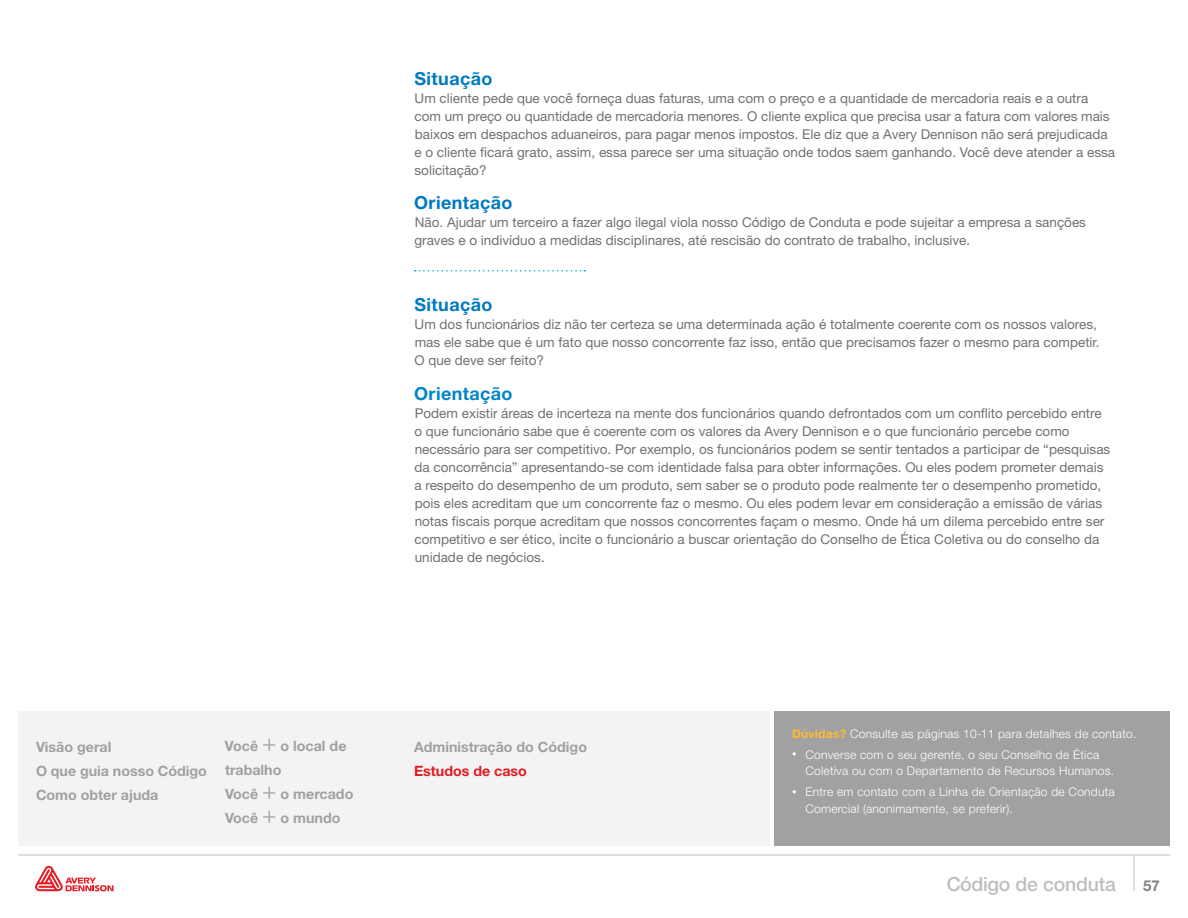
<style>
.page{position:relative;width:1188px;height:918px;background:#fff}
.page>*{position:absolute;margin:0;border:0;box-sizing:border-box;transform-origin:0 0}
.t1{font:500 19.5px "Helvetica Neue LT Std";letter-spacing:-.01em;color:#bcbec0}
.Q_A_subhead{font:700 18px "Helvetica Neue LT Std";letter-spacing:.02em;color:#0079c1}
.Q_A_subhead-2{font:700 18px "Helvetica Neue LT Std";letter-spacing:.02em;color:#0085c8}
.t2{font:700 15px "Helvetica Neue LT Std";color:#808285}
.t3{font:700 14.25px/24px "Helvetica Neue LT Std";color:#a1a1a4}
.t4{font:700 14.25px "Helvetica Neue LT Std";color:#e31b23}
.Q_A_answer{font:13.5px/18px "Helvetica Neue LT Std";color:#717073}
.t5{font:300 12px/16.5px "Helvetica Neue LT Std";letter-spacing:.02em;color:#fff}
.s1{font-weight:300;font-size:24px}
.s2{font-weight:700;color:#fdbb30}
.s3{font-size:9px}
</style>
<div class="page">
<hr style="left:1134px;top:855px;width:1px;height:36px;background:#bcbec0">
<hr style="left:18px;top:855px;width:1152px;height:1px;background:#bcbec0">
<div style="left:774px;top:711px;width:396px;height:135px;background:#a1a1a4"></div>
<div style="left:18px;top:711px;width:752px;height:135px;background:#f3f3f3"></div>
<svg style="left:35px;top:866px;width:78px;height:25px"></svg>
<svg style="left:415px;top:270px;width:170px;height:2px"></svg>
<p class="Q_A_subhead" style="left:415px;top:67px;width:79px">Situação</p>
<p class="Q_A_answer" style="left:414px;top:89px;width:702px">Um cliente pede que você forneça duas faturas, uma com o preço e a quantidade de mercadoria reais e a outra com um preço ou quantidade de mercadoria menores. O cliente explica que precisa usar a fatura com valores mais baixos em despachos aduaneiros, para pagar menos impostos. Ele diz que a Avery Dennison não será prejudicada e o cliente ficará grato, assim, essa parece ser uma situação onde todos saem ganhando. Você deve atender a essa solicitação?</p>
<p class="Q_A_subhead" style="left:414px;top:192px;width:100px">Orientação</p>
<p class="Q_A_answer" style="left:414px;top:213px;width:673px">Não. Ajudar um terceiro a fazer algo ilegal viola nosso Código de Conduta e pode sujeitar a empresa a sanções graves e o indivíduo a medidas disciplinares, até rescisão do contrato de trabalho, inclusive.</p>
<p class="Q_A_subhead" style="left:415px;top:294px;width:79px">Situação</p>
<p class="Q_A_answer" style="left:414px;top:315px;width:687px">Um dos funcionários diz não ter certeza se uma determinada ação é totalmente coerente com os nossos valores, mas ele sabe que é um fato que nosso concorrente faz isso, então que precisamos fazer o mesmo para competir.<br>O que deve ser feito?</p>
<p class="Q_A_subhead-2" style="left:414px;top:382px;width:100px">Orientação</p>
<p class="Q_A_answer" style="left:414px;top:404px;width:697px">Podem existir áreas de incerteza na mente dos funcionários quando defrontados com um conflito percebido entre o que funcionário sabe que é coerente com os valores da Avery Dennison e o que funcionário percebe como necessário para ser competitivo. Por exemplo, os funcionários podem se sentir tentados a participar de “pesquisas da concorrência” apresentando-se com identidade falsa para obter informações. Ou eles podem prometer demais a respeito do desempenho de um produto, sem saber se o produto pode realmente ter o desempenho prometido, pois eles acreditam que um concorrente faz o mesmo. Ou eles podem levar em consideração a emissão de várias notas fiscais porque acreditam que nossos concorrentes façam o mesmo. Onde há um dilema percebido entre ser competitivo e ser ético, incite o funcionário a buscar orientação do Conselho de Ética Coletiva ou do conselho da unidade de negócios.</p>
<p class="t3" style="left:36px;top:734px;width:172px">Visão geral<br>O que guia nosso Código<br>Como obter ajuda</p>
<p class="t3" style="left:225px;top:733px;width:130px">Você <span class="s1">+</span> o local de trabalho<br>Você <span class="s1">+</span> o mercado<br>Você <span class="s1">+</span> o mundo</p>
<p class="t3" style="left:414px;top:734px;width:175px">Administração do Código</p>
<p class="t4" style="left:414px;top:762px;width:114px">Estudos de caso</p>
<p class="t5" style="left:792px;top:725px;width:346px"><span class="s2">Dúvidas?</span> Consulte as páginas 10-11 para detalhes de contato.</p>
<p class="t5" style="left:806px;top:746px;width:310px;text-indent:-14px"><span class="s3">•</span> Converse com o seu gerente, o seu Conselho de Ética<br>Coletiva ou com o Departamento de Recursos Humanos.</p>
<p class="t5" style="left:806px;top:783px;width:311px;text-indent:-14px"><span class="s3">•</span> Entre em contato com a Linha de Orientação de Conduta<br>Comercial (anonimamente, se preferir).</p>
<h1 class="t1" style="left:946px;top:872px;width:171px">Código de conduta</h1>
<p class="t2" style="left:1143px;top:876px;width:18px">57</p>
</div>
